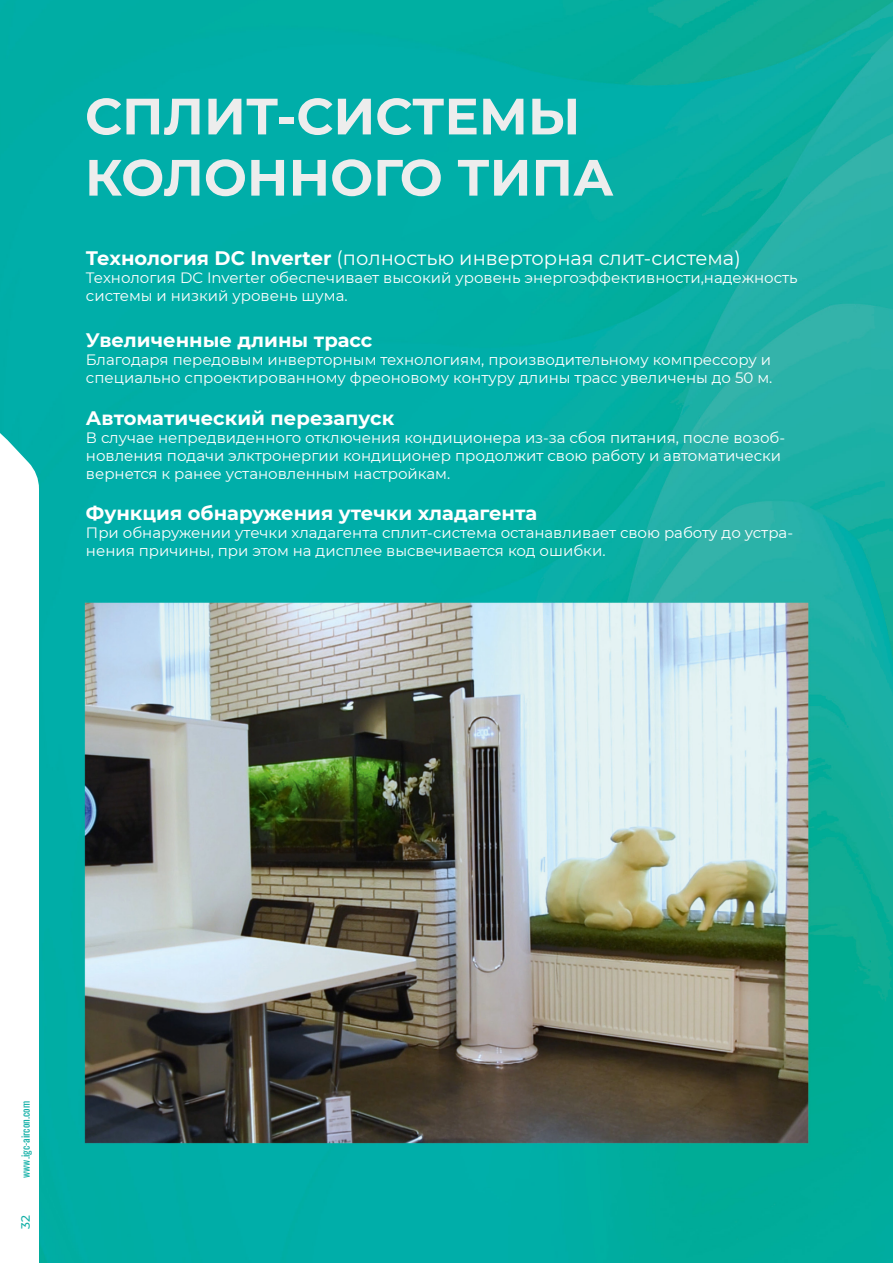
<style>
.page{position:relative;width:893px;height:1263px;background:#fff}
.page>*{position:absolute;margin:0;border:0;box-sizing:border-box;transform-origin:0 0}
.t1{font:700 51px/61.2px "Montserrat";color:#ededed}
.t2{font:700 19.5px "Montserrat";color:#fff}
.t3{font:19.5px "Montserrat";color:#fff}
.t4{font:15px/18px "Montserrat";color:#fff}
.t5{font:500 12px "Montserrat";color:#11afa6}
.t6{font:10.5px "Oswald";color:#11afa6}
.s1{font-weight:700}
</style>
<div class="page">
<img style="left:0;top:0;width:872px;height:1263px">
<img style="left:872px;top:0;width:21px;height:1263px">
<svg style="left:0;top:413px;width:39px;height:850px"></svg>
<h1 class="t1" style="left:85px;top:83px;width:530px">СПЛИТ-СИСТЕМЫ<br>КОЛОННОГО ТИПА</h1>
<h2 class="t3" style="left:86px;top:244px;width:656px"><span class="s1">Технология DC Inverter</span> (полностью инверторная слит-система)</h2>
<p class="t4" style="left:86px;top:268px;width:713px">Технология DC Inverter обеспечивает высокий уровень энергоэффективности,надежность системы и низкий уровень шума.</p>
<h2 class="t2" style="left:86px;top:326px;width:288px">Увеличенные длины трасс</h2>
<p class="t4" style="left:86px;top:351px;width:687px">Благодаря передовым инверторным технологиям, производительному компрессору и специально спроектированному фреоновому контуру длины трасс увеличены до 50 м.</p>
<h2 class="t2" style="left:86px;top:404px;width:310px">Автоматический перезапуск</h2>
<p class="t4" style="left:86px;top:428px;width:701px">В случае непредвиденного отключения кондиционера из-за сбоя питания, после возоб&shy;новления подачи элктронергии кондиционер продолжит свою работу и автоматически вернется к ранее установленным настройкам.</p>
<h2 class="t2" style="left:86px;top:499px;width:453px">Функция обнаружения утечки хладагента</h2>
<p class="t4" style="left:86px;top:523px;width:709px">При обнаружении утечки хладагента сплит-система останавливает свою работу до устра&shy;нения причины, при этом на дисплее высвечивается код ошибки.</p>
<p class="t6" style="left:18px;top:1178px;width:78px;rotate:-90deg">www.igc-aircon.com</p>
<p class="t5" style="left:17px;top:1228px;width:15px;rotate:-90deg">32</p>
</div>
